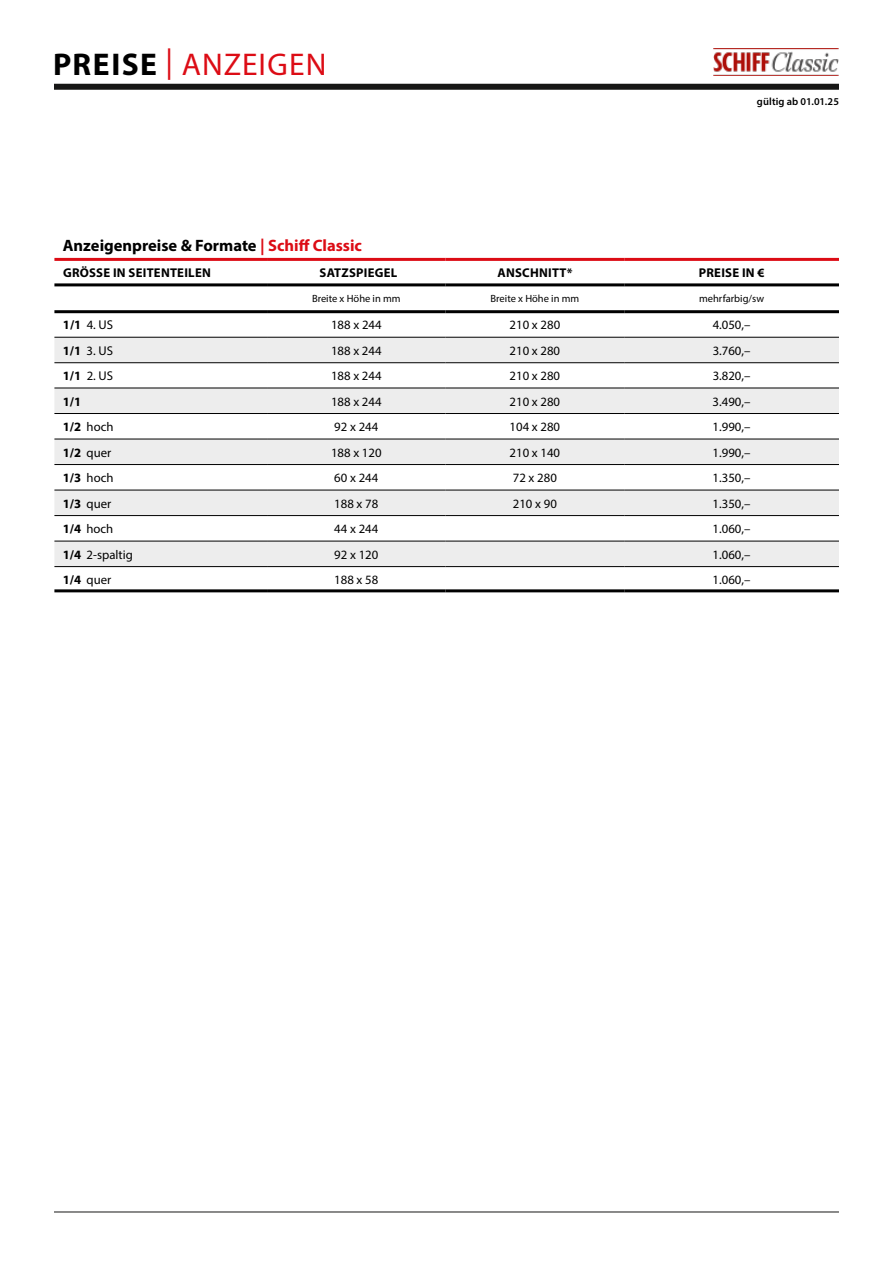
<style>
.page{position:relative;width:893px;height:1263px;background:#fff}
.page>*{position:absolute;margin:0;border:0;box-sizing:border-box;transform-origin:0 0}
.t1{font:31.5px "Myriad Pro";letter-spacing:.035em;color:#dc0c15}
.t2{font:700 16.5px "Myriad Pro";color:#000}
.t3{font:12.75px "Myriad Pro";color:#000}
.t4{font:700 12.75px "Myriad Pro";letter-spacing:.02em;color:#000}
.t5{font:10.5px "Myriad Pro";color:#000}
.t6{font:600 10.5px "Myriad Pro";letter-spacing:.015em;color:#000}
.s1{font-weight:700;color:#000}
.s2{color:#dc0c15}
.s3{font-weight:700}
</style>
<div class="page">
<div style="left:54px;top:84px;width:785px;height:6px;background:#171716"></div>
<hr style="left:54px;top:1212px;width:785px;height:1px;background:#171716">
<div style="left:54px;top:338px;width:785px;height:228px;background:#ededed"></div>
<svg style="left:54px;top:363px;width:785px;height:178px"></svg>
<hr style="left:54px;top:258px;width:213px;height:3px;background:#dc0c15">
<hr style="left:267px;top:258px;width:179px;height:3px;background:#dc0c15">
<hr style="left:446px;top:258px;width:178px;height:3px;background:#dc0c15">
<hr style="left:624px;top:258px;width:215px;height:3px;background:#dc0c15">
<hr style="left:54px;top:283px;width:213px;height:3px;background:#000">
<hr style="left:267px;top:283px;width:179px;height:3px;background:#000">
<hr style="left:446px;top:283px;width:178px;height:3px;background:#000">
<hr style="left:624px;top:283px;width:215px;height:3px;background:#000">
<hr style="left:54px;top:589px;width:213px;height:3px;background:#000">
<hr style="left:267px;top:589px;width:179px;height:3px;background:#000">
<hr style="left:446px;top:589px;width:178px;height:3px;background:#000">
<hr style="left:624px;top:589px;width:215px;height:3px;background:#000">
<hr style="left:54px;top:566px;width:213px;height:1px;background:#000">
<hr style="left:267px;top:566px;width:179px;height:1px;background:#000">
<hr style="left:446px;top:566px;width:178px;height:1px;background:#000">
<hr style="left:624px;top:566px;width:215px;height:1px;background:#000">
<hr style="left:54px;top:541px;width:213px;height:1px;background:#000">
<hr style="left:267px;top:541px;width:179px;height:1px;background:#000">
<hr style="left:446px;top:541px;width:178px;height:1px;background:#000">
<hr style="left:624px;top:541px;width:215px;height:1px;background:#000">
<hr style="left:54px;top:515px;width:213px;height:1px;background:#000">
<hr style="left:267px;top:515px;width:179px;height:1px;background:#000">
<hr style="left:446px;top:515px;width:178px;height:1px;background:#000">
<hr style="left:624px;top:515px;width:215px;height:1px;background:#000">
<hr style="left:54px;top:490px;width:213px;height:1px;background:#000">
<hr style="left:267px;top:490px;width:179px;height:1px;background:#000">
<hr style="left:446px;top:490px;width:178px;height:1px;background:#000">
<hr style="left:624px;top:490px;width:215px;height:1px;background:#000">
<hr style="left:54px;top:464px;width:213px;height:1px;background:#000">
<hr style="left:267px;top:464px;width:179px;height:1px;background:#000">
<hr style="left:446px;top:464px;width:178px;height:1px;background:#000">
<hr style="left:624px;top:464px;width:215px;height:1px;background:#000">
<hr style="left:54px;top:439px;width:213px;height:1px;background:#000">
<hr style="left:267px;top:439px;width:179px;height:1px;background:#000">
<hr style="left:446px;top:439px;width:178px;height:1px;background:#000">
<hr style="left:624px;top:439px;width:215px;height:1px;background:#000">
<hr style="left:54px;top:362px;width:213px;height:1px;background:#000">
<hr style="left:267px;top:362px;width:179px;height:1px;background:#000">
<hr style="left:446px;top:362px;width:178px;height:1px;background:#000">
<hr style="left:624px;top:362px;width:215px;height:1px;background:#000">
<hr style="left:54px;top:388px;width:213px;height:1px;background:#000">
<hr style="left:267px;top:388px;width:179px;height:1px;background:#000">
<hr style="left:446px;top:388px;width:178px;height:1px;background:#000">
<hr style="left:624px;top:388px;width:215px;height:1px;background:#000">
<hr style="left:54px;top:413px;width:213px;height:1px;background:#000">
<hr style="left:267px;top:413px;width:179px;height:1px;background:#000">
<hr style="left:446px;top:413px;width:178px;height:1px;background:#000">
<hr style="left:624px;top:413px;width:215px;height:1px;background:#000">
<hr style="left:54px;top:337px;width:213px;height:1px;background:#000">
<hr style="left:267px;top:337px;width:179px;height:1px;background:#000">
<hr style="left:446px;top:337px;width:178px;height:1px;background:#000">
<hr style="left:624px;top:337px;width:215px;height:1px;background:#000">
<hr style="left:54px;top:310px;width:213px;height:3px;background:#000">
<hr style="left:267px;top:310px;width:179px;height:3px;background:#000">
<hr style="left:446px;top:310px;width:178px;height:3px;background:#000">
<hr style="left:624px;top:310px;width:215px;height:3px;background:#000">
<img style="left:714px;top:48px;width:125px;height:27px">
<h1 class="t1" style="left:53px;top:45px;width:275px"><span class="s1">PREISE</span> | ANZEIGEN</h1>
<p class="t6" style="left:757px;top:95px;width:84px">gültig ab 01.01.25</p>
<p class="t2" style="left:63px;top:235px;width:301px">Anzeigenpreise &amp; Formate <span class="s2">| Schiff Classic</span></p>
<p class="t4" style="left:63px;top:264px;width:149px">GRÖSSE IN SEITENTEILEN</p>
<p class="t4" style="left:320px;top:264px;width:79px">SATZSPIEGEL</p>
<p class="t4" style="left:497px;top:264px;width:77px">ANSCHNITT*</p>
<p class="t4" style="left:699px;top:264px;width:67px">PREISE IN €</p>
<p class="t5" style="left:312px;top:292px;width:90px">Breite x Höhe in mm</p>
<p class="t5" style="left:491px;top:292px;width:90px">Breite x Höhe in mm</p>
<p class="t5" style="left:699px;top:292px;width:66px">mehrfarbig/sw</p>
<p class="t3" style="left:63px;top:317px;width:52px"><span class="s3">1/1</span> 4. US</p>
<p class="t3" style="left:331px;top:317px;width:52px">188 x 244</p>
<p class="t3" style="left:510px;top:317px;width:52px">210 x 280</p>
<p class="t3" style="left:713px;top:317px;width:39px">4.050,–</p>
<p class="t3" style="left:63px;top:343px;width:52px"><span class="s3">1/1</span> 3. US</p>
<p class="t3" style="left:331px;top:343px;width:52px">188 x 244</p>
<p class="t3" style="left:510px;top:343px;width:52px">210 x 280</p>
<p class="t3" style="left:713px;top:343px;width:39px">3.760,–</p>
<p class="t3" style="left:63px;top:368px;width:52px"><span class="s3">1/1</span> 2. US</p>
<p class="t3" style="left:331px;top:368px;width:52px">188 x 244</p>
<p class="t3" style="left:510px;top:368px;width:52px">210 x 280</p>
<p class="t3" style="left:713px;top:368px;width:39px">3.820,–</p>
<p class="t4" style="left:63px;top:393px;width:20px">1/1</p>
<p class="t3" style="left:331px;top:393px;width:52px">188 x 244</p>
<p class="t3" style="left:510px;top:393px;width:52px">210 x 280</p>
<p class="t3" style="left:713px;top:393px;width:39px">3.490,–</p>
<p class="t3" style="left:63px;top:419px;width:52px"><span class="s3">1/2</span> hoch</p>
<p class="t3" style="left:334px;top:419px;width:46px">92 x 244</p>
<p class="t3" style="left:510px;top:419px;width:52px">104 x 280</p>
<p class="t3" style="left:713px;top:419px;width:39px">1.990,–</p>
<p class="t3" style="left:63px;top:444px;width:50px"><span class="s3">1/2</span> quer</p>
<p class="t3" style="left:331px;top:444px;width:52px">188 x 120</p>
<p class="t3" style="left:510px;top:444px;width:52px">210 x 140</p>
<p class="t3" style="left:713px;top:444px;width:39px">1.990,–</p>
<p class="t3" style="left:63px;top:470px;width:52px"><span class="s3">1/3</span> hoch</p>
<p class="t3" style="left:334px;top:470px;width:46px">60 x 244</p>
<p class="t3" style="left:513px;top:470px;width:46px">72 x 280</p>
<p class="t3" style="left:713px;top:470px;width:39px">1.350,–</p>
<p class="t3" style="left:63px;top:495px;width:50px"><span class="s3">1/3</span> quer</p>
<p class="t3" style="left:334px;top:495px;width:46px">188 x 78</p>
<p class="t3" style="left:513px;top:495px;width:46px">210 x 90</p>
<p class="t3" style="left:713px;top:495px;width:39px">1.350,–</p>
<p class="t3" style="left:63px;top:521px;width:52px"><span class="s3">1/4</span> hoch</p>
<p class="t3" style="left:334px;top:521px;width:46px">44 x 244</p>
<p class="t3" style="left:713px;top:521px;width:39px">1.060,–</p>
<p class="t3" style="left:63px;top:546px;width:72px"><span class="s3">1/4</span> 2-spaltig</p>
<p class="t3" style="left:334px;top:546px;width:46px">92 x 120</p>
<p class="t3" style="left:713px;top:546px;width:39px">1.060,–</p>
<p class="t3" style="left:63px;top:571px;width:50px"><span class="s3">1/4</span> quer</p>
<p class="t3" style="left:334px;top:571px;width:46px">188 x 58</p>
<p class="t3" style="left:713px;top:571px;width:39px">1.060,–</p>
</div>
